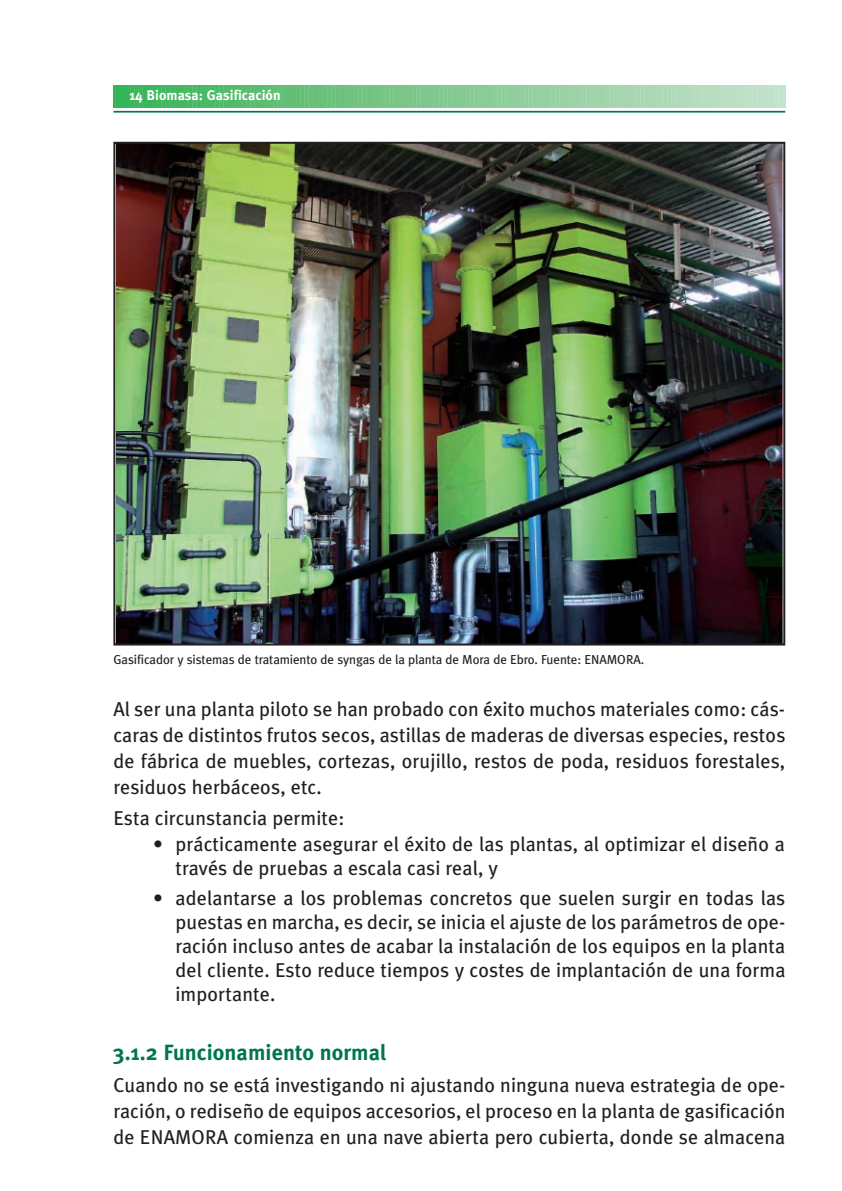
<style>
.page{position:relative;width:842px;height:1191px;background:#fff}
.page>*{position:absolute;margin:0;border:0;box-sizing:border-box;transform-origin:0 0}
.t1{font:700 22px "Meta Plus";letter-spacing:.005em;color:#00754f}
.t2{font:20px/26px "Meta Plus";letter-spacing:.005em;color:#231f20;text-align:justify}
.t3{font:700 14px "Meta Plus";letter-spacing:.005em;color:#fff}
.t4{font:13px "Meta Plus";letter-spacing:-.01em;color:#231f20}
</style>
<div class="page">
<svg style="left:113px;top:85px;width:673px;height:23px;background:#82ca92"></svg>
<hr style="left:113px;top:111px;width:672px;height:2px;background:#00754f">
<img style="left:116px;top:145px;width:666px;height:497px">
<div style="left:113px;top:142px;width:672px;height:503px;border:2px solid #231f20"></div>
<p class="t3" style="left:129px;top:87px;width:153px">14 Biomasa: Gasificación</p>
<p class="t4" style="left:113px;top:652px;width:532px">Gasificador y sistemas de tratamiento de syngas de la planta de Mora de Ebro. Fuente: ENAMORA.</p>
<p class="t2" style="left:113px;top:696px;width:674px">Al ser una planta piloto se han probado con éxito muchos materiales como: cás&shy;caras de distintos frutos secos, astillas de maderas de diversas especies, restos de fábrica de muebles, cortezas, orujillo, restos de poda, residuos forestales, residuos herbáceos, etc.</p>
<p class="t2" style="left:113px;top:805px;width:233px">Esta circunstancia permite:</p>
<p class="t2" style="left:175px;top:832px;width:611px;line-height:24px;text-indent:-22px">• prácticamente asegurar el éxito de las plantas, al optimizar el diseño a través de pruebas a escala casi real, y</p>
<p class="t2" style="left:175px;top:886px;width:611px;line-height:24px;text-indent:-22px">• adelantarse a los problemas concretos que suelen surgir en todas las puestas en marcha, es decir, se inicia el ajuste de los parámetros de ope&shy;ración incluso antes de acabar la instalación de los equipos en la planta del cliente. Esto reduce tiempos y costes de implantación de una forma importante.</p>
<h4 class="t1" style="left:113px;top:1040px;width:275px">3.1.2 Funcionamiento normal</h4>
<p class="t2" style="left:113px;top:1072px;width:674px">Cuando no se está investigando ni ajustando ninguna nueva estrategia de ope&shy;ración, o rediseño de equipos accesorios, el proceso en la planta de gasificación de ENAMORA comienza en una nave abierta pero cubierta, donde se almacena</p>
</div>
